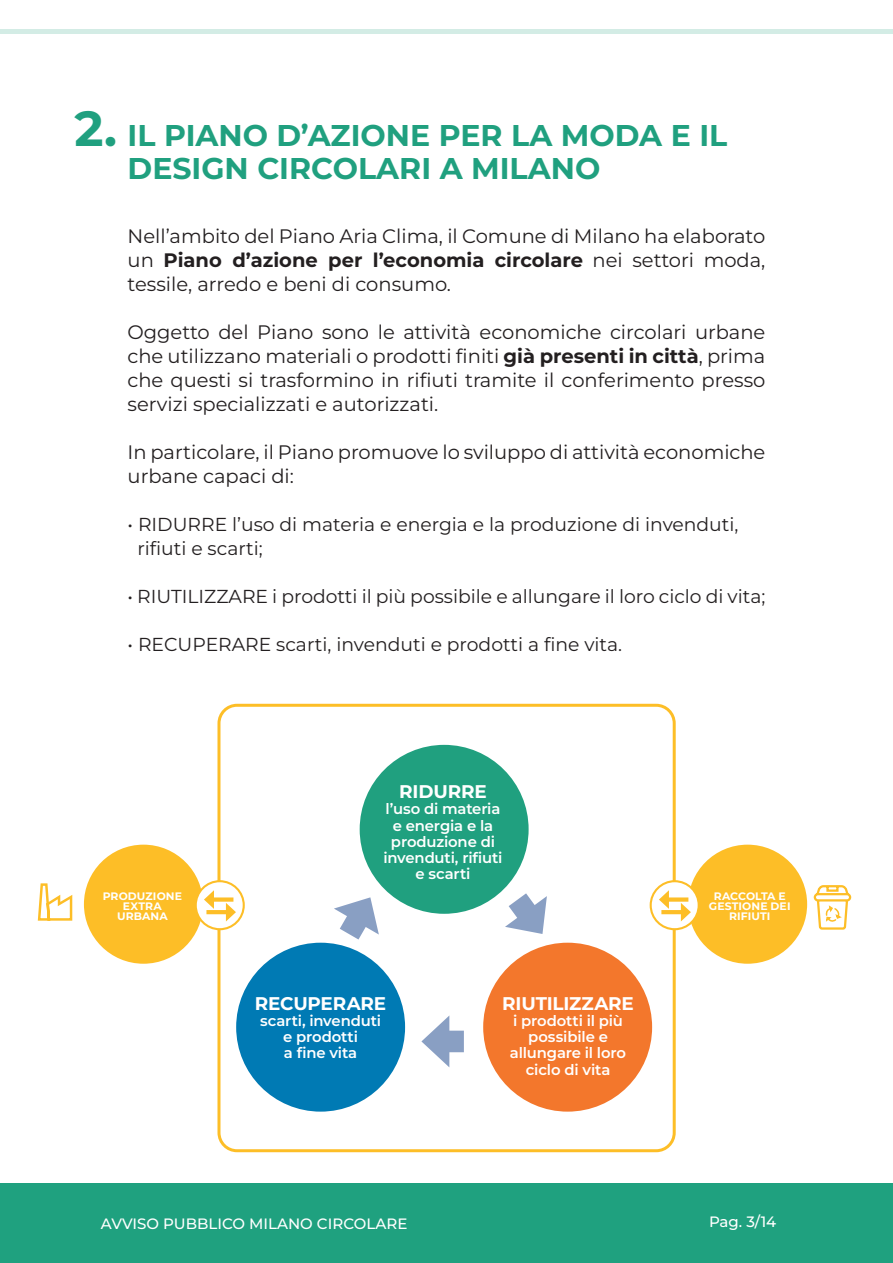
<style>
.page{position:relative;width:893px;height:1263px;background:#fff}
.page>*{position:absolute;margin:0;border:0;box-sizing:border-box;transform-origin:0 0}
.t1{font:700 49.35px "Montserrat";color:#20a07f}
.t2{font:700 30px/33px "Montserrat";color:#20a07f}
.t3{font:19.5px/24px "Montserrat";color:#231f20;text-align:justify}
.t4{font:18.75px/24px "Montserrat";color:#231f20}
.t5{font:700 18.3px "Montserrat";letter-spacing:-.01em;color:#fff}
.t6{font:500 15px "Montserrat";color:#fff}
.t7{font:600 14.85px/16.2px "Montserrat";letter-spacing:-.01em;color:#fff;text-align:center}
.t8{font:700 10.8px/9.6px "Montserrat";letter-spacing:.01em;color:#fff;text-align:center}
.s1{font-weight:700}
</style>
<div class="page">
<div style="left:0;top:1183px;width:893px;height:80px;background:#1fa17f"></div>
<div style="left:0;top:29px;width:893px;height:5px;background:#d3ece5"></div>
<div style="left:360px;top:745px;width:169px;height:169px;background:#20a07f;border-radius:50%"></div>
<div style="left:483px;top:943px;width:169px;height:168px;background:#f3772c;border-radius:50%"></div>
<div style="left:236px;top:943px;width:169px;height:168px;background:#007ab4;border-radius:50%"></div>
<svg style="left:332px;top:897px;width:47px;height:49px"></svg>
<svg style="left:503px;top:889px;width:44px;height:45px"></svg>
<div style="left:439px;top:1031px;width:25px;height:21px;background:#899fc3"></div>
<svg style="left:421px;top:1016px;width:28px;height:51px"></svg>
<div style="left:217px;top:704px;width:459px;height:448px;border:3px solid #fdbe27;border-radius:18px"></div>
<div style="left:84px;top:845px;width:119px;height:119px;background:#fdbe27;border-radius:50%"></div>
<svg style="left:37px;top:883px;width:36px;height:38px"></svg>
<div style="left:196px;top:881px;width:48px;height:48px;background:#fff;border-radius:50%"></div>
<div style="left:195px;top:880px;width:50px;height:50px;border:2px solid #fdbe27;border-radius:50%"></div>
<hr style="left:206px;top:910px;width:23px;height:4px;background:#fdbe27">
<svg style="left:226px;top:903px;width:10px;height:18px"></svg>
<div style="left:211px;top:897px;width:22px;height:5px;background:#fdbe27"></div>
<svg style="left:204px;top:890px;width:10px;height:19px"></svg>
<div style="left:688px;top:845px;width:119px;height:119px;background:#fdbe27;border-radius:50%"></div>
<svg style="left:813px;top:885px;width:39px;height:45px"></svg>
<div style="left:651px;top:881px;width:48px;height:48px;background:#fff;border-radius:50%"></div>
<div style="left:650px;top:880px;width:50px;height:50px;border:2px solid #fdbe27;border-radius:50%"></div>
<hr style="left:661px;top:910px;width:23px;height:4px;background:#fdbe27">
<svg style="left:681px;top:903px;width:10px;height:18px"></svg>
<div style="left:666px;top:897px;width:22px;height:5px;background:#fdbe27"></div>
<svg style="left:659px;top:890px;width:10px;height:19px"></svg>
<h1 class="t1" style="left:74px;top:93px;width:44px">2.</h1>
<h2 class="t2" style="left:128px;top:117px;width:601px">IL PIANO D’AZIONE PER LA MODA E IL<br>DESIGN CIRCOLARI A MILANO</h2>
<p class="t3" style="left:128px;top:224px;width:639px">Nell’ambito del Piano Aria Clima, il Comune di Milano ha elaborato un <span class="s1">Piano d’azione per l’economia circolare</span> nei settori moda, tessile, arredo e beni di consumo.</p>
<p class="t3" style="left:128px;top:320px;width:639px">Oggetto del Piano sono le attività economiche circolari urbane che utilizzano materiali o prodotti finiti <span class="s1">già presenti in città</span>, prima che questi si trasformino in rifiuti tramite il conferimento presso servizi specializzati e autorizzati.</p>
<p class="t3" style="left:128px;top:440px;width:639px">In particolare, il Piano promuove lo sviluppo di attività economiche urbane capaci di:</p>
<p class="t4" style="left:137px;top:512px;width:603px;text-indent:-10px">• RIDURRE l’uso di materia e energia e la produzione di invenduti, rifiuti e scarti;</p>
<p class="t4" style="left:128px;top:584px;width:639px">• RIUTILIZZARE i prodotti il più possibile e allungare il loro ciclo di vita;</p>
<p class="t4" style="left:128px;top:632px;width:496px">• RECUPERARE scarti, invenduti e prodotti a fine vita.</p>
<p class="t5" style="left:399px;top:778px;width:89px">RIDURRE</p>
<p class="t7" style="left:383px;top:800px;width:121px">l’uso di materia e energia e la produzione di invenduti, rifiuti e scarti</p>
<p class="t8" style="left:103px;top:891px;width:81px">PRODUZIONE<br>EXTRA<br>URBANA</p>
<p class="t8" style="left:709px;top:891px;width:83px">RACCOLTA E<br>GESTIONE DEI<br>RIFIUTI</p>
<p class="t5" style="left:255px;top:990px;width:133px">RECUPERARE</p>
<p class="t7" style="left:260px;top:1012px;width:122px">scarti, invenduti e prodotti<br>a fine vita</p>
<p class="t5" style="left:502px;top:990px;width:133px">RIUTILIZZARE</p>
<p class="t7" style="left:510px;top:1012px;width:118px">i prodotti il più possibile e allungare il loro ciclo di vita</p>
<p class="t6" style="left:101px;top:1213px;width:308px">AVVISO PUBBLICO MILANO CIRCOLARE</p>
<p class="t6" style="left:709px;top:1212px;width:69px">Pag. 3/14</p>
</div>
